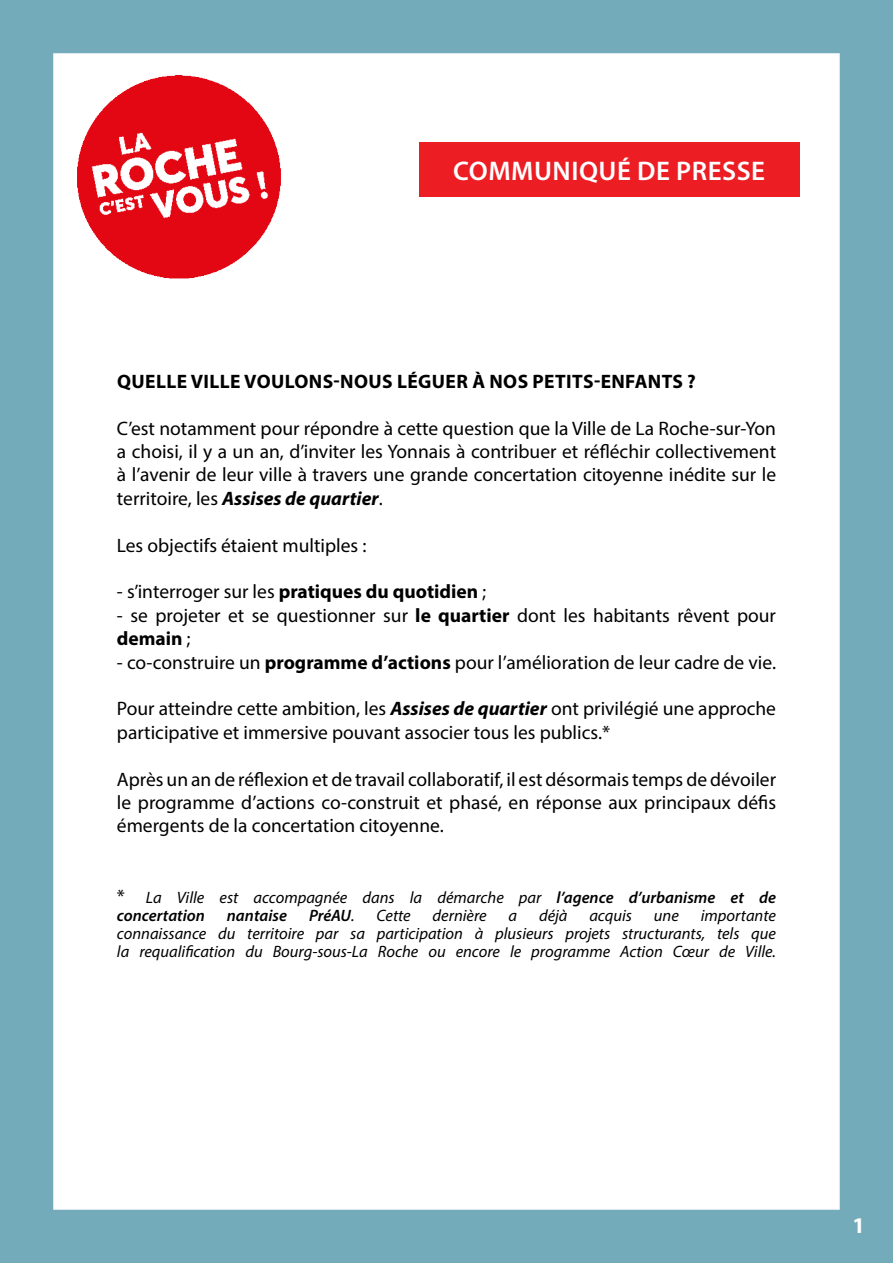
<style>
.page{position:relative;width:893px;height:1263px;background:#74abba}
.page>*{position:absolute;margin:0;border:0;box-sizing:border-box;transform-origin:0 0}
.t1{font:600 27px "Myriad Pro";letter-spacing:.02em;color:#fff}
.t2{font:700 22.5px "Myriad Pro";color:#fff}
.t3{font:19.5px/23.4px "Myriad Pro";color:#000;text-align:justify}
.t4{font:700 19.5px "Myriad Pro";letter-spacing:.02em;color:#000}
.t5{font:italic 16.5px/18px "Myriad Pro";color:#000}
.t6{font:italic 600 16.5px "Myriad Pro";color:#000}
.s1{font-weight:700;font-style:italic}
.s2{font-weight:700}
.s3{font-style:normal;font-size:19.5px}
.s4{font-weight:600}
.s5{font-weight:400}
</style>
<div class="page">
<div style="left:53px;top:53px;width:787px;height:1157px;background:#fff;border:2px solid #fff"></div>
<img style="left:77px;top:75px;width:204px;height:204px">
<div style="left:419px;top:142px;width:380px;height:55px;background:#ed1d24"></div>
<h1 class="t1" style="left:453px;top:153px;width:314px">COMMUNIQUÉ DE PRESSE</h1>
<p class="t4" style="left:117px;top:368px;width:580px">Quelle ville voulons-nous léguer à nos petits-enfants ?</p>
<p class="t3" style="left:117px;top:416px;width:661px">C’est notamment pour répondre à cette question que la Ville de La Roche-sur-Yon a choisi, il y a un an, d’inviter les Yonnais à contribuer et réfléchir collectivement à l’avenir de leur ville à travers une grande concertation citoyenne inédite sur le territoire, les <span class="s1">Assises de quartier</span>.</p>
<p class="t3" style="left:117px;top:533px;width:251px">Les objectifs étaient multiples :</p>
<p class="t3" style="left:117px;top:580px;width:371px">- s’interroger sur les <span class="s2">pratiques du quotidien</span> ;</p>
<p class="t3" style="left:117px;top:603px;width:661px">- se projeter et se questionner sur <span class="s2">le quartier</span> dont les habitants rêvent pour <span class="s2">demain</span> ;</p>
<p class="t3" style="left:117px;top:650px;width:661px">- co-construire un <span class="s2">programme d’actions</span> pour l’amélioration de leur cadre de vie.</p>
<p class="t3" style="left:117px;top:697px;width:661px">Pour atteindre cette ambition, les <span class="s1">Assises de quartier</span> ont privilégié une approche participative et immersive pouvant associer tous les publics.*</p>
<p class="t3" style="left:117px;top:767px;width:661px">Après un an de réflexion et de travail collaboratif, il est désormais temps de dévoiler le programme d’actions co-construit et phasé, en réponse aux principaux défis émergents de la concertation citoyenne.</p>
<p class="t5" style="left:117px;top:888px;width:661px"><span class="s3">*</span> La Ville est accompagnée dans la démarche par <span class="s4">l’agence d’urbanisme et de concertation</span></p>
<p class="t6" style="left:227px;top:904px;width:62px">nantaise</p>
<p class="t6" style="left:309px;top:904px;width:47px">PréAU<span class="s5">.</span></p>
<p class="t5" style="left:376px;top:906px;width:36px">Cette</p>
<p class="t5" style="left:433px;top:906px;width:56px">dernière</p>
<p class="t5" style="left:509px;top:906px;width:10px">a</p>
<p class="t5" style="left:539px;top:906px;width:30px">déjà</p>
<p class="t5" style="left:589px;top:906px;width:44px">acquis</p>
<p class="t5" style="left:654px;top:906px;width:26px">une</p>
<p class="t5" style="left:117px;top:906px;width:661px;text-align:justify;text-indent:584px">importante connaissance du territoire par sa participation à plusieurs projets structurants, tels que la requalification du Bourg-sous-La Roche ou encore le programme Action Cœur de Ville.</p>
<p class="t2" style="left:853px;top:1211px;width:14px">1</p>
</div>
